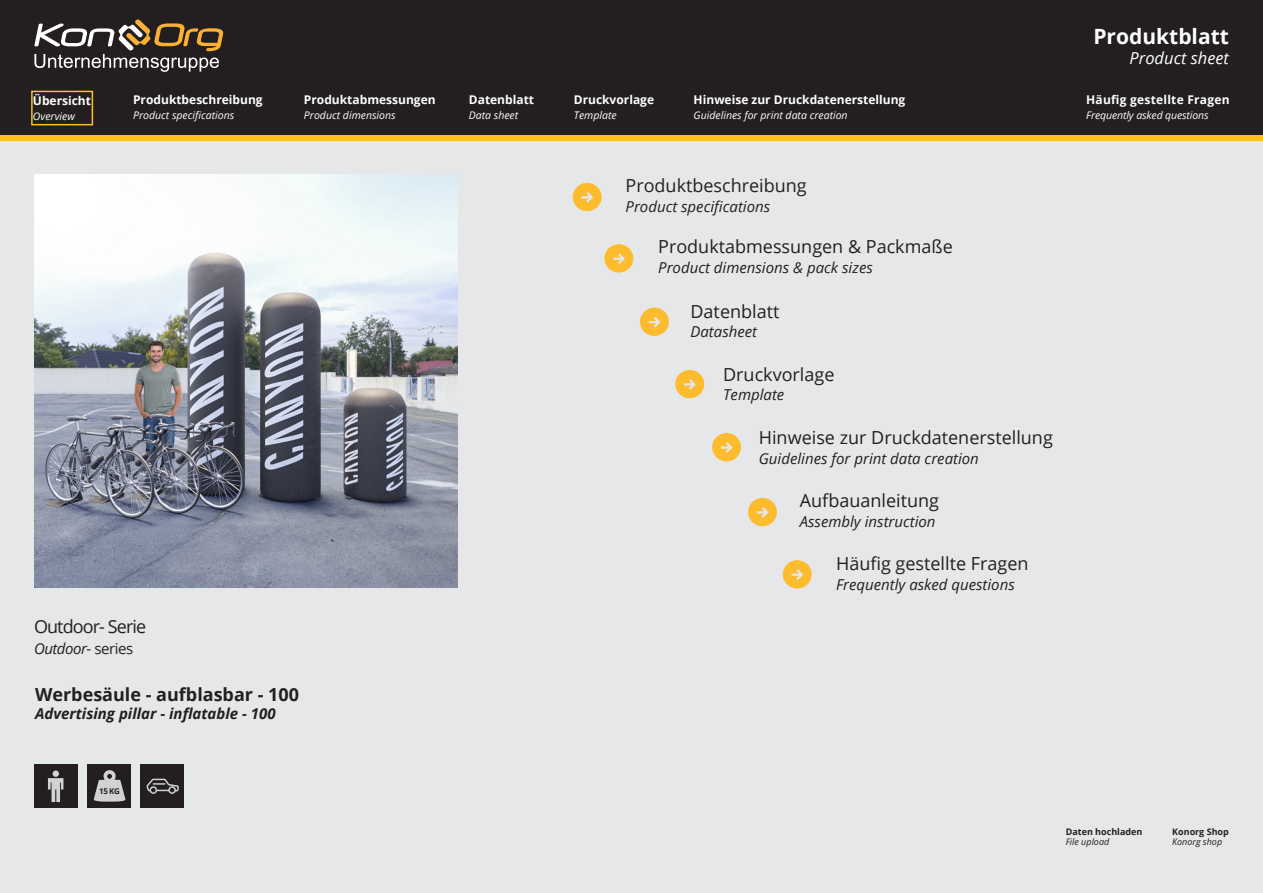
<style>
.page{position:relative;width:1263px;height:893px;background:#e6e7e9}
.page>*{position:absolute;margin:0;border:0;box-sizing:border-box;transform-origin:0 0}
.t1{font:700 21px "Open Sans";color:#fff}
.t2{font:18px "Open Sans";color:#231f20}
.t3{font:700 18px "Open Sans";color:#231f20}
.t4{font:18px "Open Sans";letter-spacing:-.05em;color:#231f20}
.t5{font:italic 16.5px "Open Sans";color:#fff}
.t6{font:italic 15px "Open Sans";color:#231f20}
.t7{font:italic 700 15px "Open Sans";color:#231f20}
.t8{font:italic 15px "Open Sans";letter-spacing:-.03em;color:#231f20}
.t9{font:700 12px "Open Sans";color:#fff}
.t10{font:700 12px "Open Sans";letter-spacing:.02em;color:#fff}
.t11{font:italic 10.5px "Open Sans";color:#fff}
.t12{font:700 9px "Open Sans";color:#231f20}
.t13{font:italic 9px "Open Sans";color:#231f20}
.t14{font:700 7.95px "Open Sans";color:#231f20}
.s1{font-style:normal}
</style>
<div class="page">
<div style="left:0;top:0;width:1263px;height:140px;background:#231f20"></div>
<div style="left:0;top:135px;width:1263px;height:6px;background:#fdbb2e"></div>
<svg style="left:34px;top:19px;width:190px;height:53px"></svg>
<div style="left:34px;top:764px;width:44px;height:44px;background:#231f20"></div>
<div style="left:87px;top:764px;width:44px;height:44px;background:#231f20"></div>
<div style="left:140px;top:764px;width:44px;height:44px;background:#231f20"></div>
<div style="left:53px;top:770px;width:6px;height:7px;background:#d1d2d4;border-radius:50%"></div>
<svg style="left:48px;top:778px;width:16px;height:24px"></svg>
<svg style="left:146px;top:779px;width:33px;height:15px"></svg>
<div style="left:31px;top:91px;width:62px;height:34px;border:2px solid #fdbb2e"></div>
<svg style="left:573px;top:183px;width:29px;height:28px"></svg>
<svg style="left:604px;top:244px;width:29px;height:29px"></svg>
<svg style="left:640px;top:308px;width:29px;height:28px"></svg>
<svg style="left:675px;top:370px;width:29px;height:28px"></svg>
<svg style="left:712px;top:433px;width:29px;height:28px"></svg>
<svg style="left:748px;top:498px;width:29px;height:28px"></svg>
<svg style="left:783px;top:560px;width:29px;height:28px"></svg>
<svg style="left:94px;top:770px;width:31px;height:32px"></svg>
<img style="left:34px;top:174px;width:423px;height:413px">
<p class="t9" style="left:33px;top:92px;width:60px">Übersicht</p>
<p class="t11" style="left:33px;top:109px;width:43px">Overview</p>
<p class="t9" style="left:133px;top:91px;width:131px">Produktbeschreibung</p>
<p class="t11" style="left:133px;top:108px;width:103px">Product specifications</p>
<p class="t9" style="left:304px;top:91px;width:133px">Produktabmessungen</p>
<p class="t11" style="left:304px;top:108px;width:93px">Product dimensions</p>
<p class="t9" style="left:469px;top:91px;width:67px">Datenblatt</p>
<p class="t11" style="left:469px;top:108px;width:51px">Data sheet</p>
<p class="t4" style="left:34px;top:614px;width:114px">Outdoor- Serie</p>
<p class="t8" style="left:34px;top:638px;width:101px">Outdoor<span class="s1">- series</span></p>
<p class="t3" style="left:35px;top:682px;width:265px">Werbesäule - aufblasbar - 100</p>
<p class="t7" style="left:35px;top:703px;width:242px">Advertising pillar - inflatable - 100</p>
<p class="t14" style="left:99px;top:786px;width:22px">15 KG</p>
<p class="t9" style="left:574px;top:91px;width:82px">Druckvorlage</p>
<p class="t11" style="left:574px;top:108px;width:44px">Template</p>
<p class="t9" style="left:694px;top:91px;width:213px">Hinweise zur Druckdatenerstellung</p>
<p class="t11" style="left:694px;top:108px;width:156px">Guidelines for print data creation</p>
<p class="t2" style="left:625px;top:173px;width:183px">Produktbeschreibung</p>
<p class="t6" style="left:625px;top:196px;width:146px">Product specifications</p>
<p class="t2" style="left:658px;top:234px;width:296px">Produktabmessungen &amp; Packmaße</p>
<p class="t6" style="left:658px;top:257px;width:216px">Product dimensions &amp; pack sizes</p>
<p class="t2" style="left:690px;top:299px;width:90px">Datenblatt</p>
<p class="t6" style="left:690px;top:322px;width:68px">Datasheet</p>
<p class="t2" style="left:723px;top:362px;width:113px">Druckvorlage</p>
<p class="t6" style="left:723px;top:385px;width:63px">Template</p>
<p class="t2" style="left:759px;top:425px;width:296px">Hinweise zur Druckdatenerstellung</p>
<p class="t6" style="left:759px;top:448px;width:222px">Guidelines for print data creation</p>
<p class="t2" style="left:800px;top:488px;width:141px">Aufbauanleitung</p>
<p class="t6" style="left:800px;top:511px;width:137px">Assembly instruction</p>
<p class="t2" style="left:836px;top:552px;width:194px">Häufig gestellte Fragen</p>
<p class="t6" style="left:836px;top:574px;width:180px">Frequently asked questions</p>
<h1 class="t1" style="left:1093px;top:22px;width:137px">Produktblatt</h1>
<p class="t5" style="left:1129px;top:47px;width:101px">Product sheet</p>
<p class="t10" style="left:1086px;top:91px;width:145px">Häufig gestellte Fragen</p>
<p class="t11" style="left:1086px;top:108px;width:124px">Frequently asked questions</p>
<p class="t12" style="left:1066px;top:825px;width:78px">Daten hochladen</p>
<p class="t13" style="left:1066px;top:836px;width:45px">File upload</p>
<p class="t12" style="left:1172px;top:825px;width:58px">Konorg Shop</p>
<p class="t13" style="left:1172px;top:836px;width:52px">Konorg shop</p>
</div>
